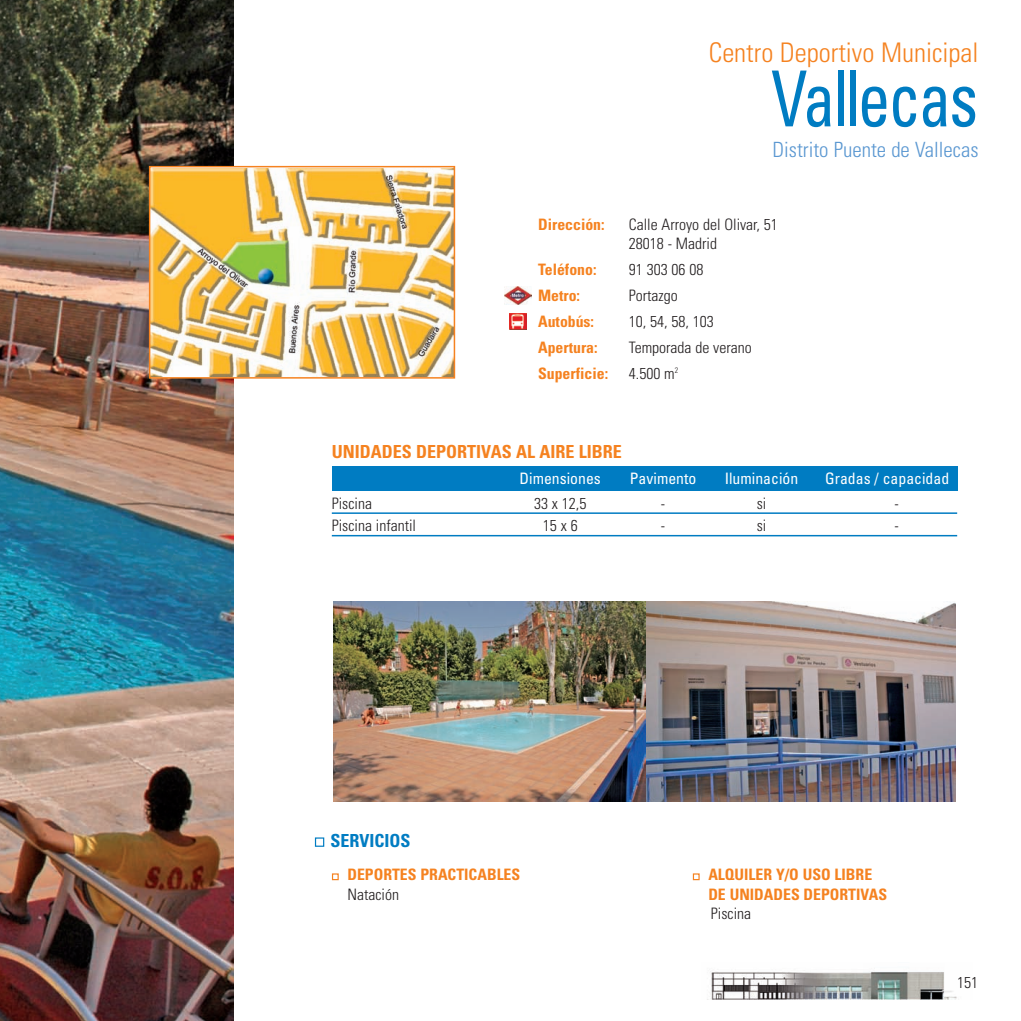
<style>
.page{position:relative;width:1021px;height:1021px;background:#fff}
.page>*{position:absolute;margin:0;border:0;box-sizing:border-box;transform-origin:0 0}
.t1{font:condensed 77.25px "Univers";letter-spacing:-.035em;color:#007cc2;scale:.85 1}
.t2{font:300 condensed 27px "Univers";color:#f58220}
.t3{font:300 condensed 21px "Univers";color:#5a97d1}
.t4{font:700 condensed 18px "Univers";color:#f58220}
.t5{font:700 condensed 18px "Univers";color:#007cc2}
.t6{font:300 condensed 15.75px/18.9px "Univers";color:#231f20}
.t7{font:700 condensed 15.75px/19.5px "Univers";color:#f58220}
.t8{font:condensed 15.75px "Univers";color:#fff}
</style>
<div class="page">
<img style="left:0;top:0;width:234px;height:1020px">
<div style="left:332px;top:466px;width:625px;height:25px;background:#007cc2"></div>
<img style="left:504px;top:287px;width:27px;height:17px">
<svg style="left:509px;top:313px;width:18px;height:17px"></svg>
<img style="left:510px;top:313px;width:16px;height:17px">
<hr style="left:332px;top:512px;width:625px;height:2px;background:#007cc2">
<hr style="left:332px;top:535px;width:625px;height:1px;background:#007cc2">
<div style="left:332px;top:873px;width:7px;height:7px;border:1px solid #f58220"></div>
<div style="left:315px;top:837px;width:9px;height:9px;border:1px solid #007cc2"></div>
<div style="left:692px;top:873px;width:7px;height:7px;border:1px solid #f58220"></div>
<img style="left:645px;top:601px;width:310px;height:200px">
<img style="left:710px;top:971px;width:247px;height:28px">
<img style="left:333px;top:601px;width:312px;height:200px">
<img style="left:152px;top:169px;width:300px;height:206px">
<div style="left:149px;top:166px;width:306px;height:212px;border:2px solid #f58220"></div>
<h2 class="t2" style="left:708px;top:43px;width:271px">Centro Deportivo Municipal</h2>
<h1 class="t1" style="left:771px;top:71px;width:245px">Vallecas</h1>
<h3 class="t3" style="left:772px;top:142px;width:207px">Distrito Puente de Vallecas</h3>
<p class="t7" style="left:538px;top:216px;width:68px">Dirección:</p>
<p class="t6" style="left:629px;top:216px;width:150px">Calle Arroyo del Olivar, 51<br>28018 - Madrid</p>
<p class="t7" style="left:538px;top:261px;width:60px">Teléfono:</p>
<p class="t6" style="left:629px;top:261px;width:76px">91 303 06 08</p>
<p class="t7" style="left:538px;top:286px;width:43px">Metro:</p>
<p class="t6" style="left:629px;top:287px;width:50px">Portazgo</p>
<p class="t7" style="left:538px;top:312px;width:57px">Autobús:</p>
<p class="t6" style="left:629px;top:313px;width:86px">10, 54, 58, 103</p>
<p class="t7" style="left:538px;top:338px;width:61px">Apertura:</p>
<p class="t6" style="left:629px;top:339px;width:124px">Temporada de verano</p>
<p class="t7" style="left:538px;top:364px;width:72px">Superficie:</p>
<p class="t6" style="left:629px;top:365px;width:51px">4.500 m<sup>2</sup></p>
<p class="t4" style="left:332px;top:444px;width:291px">UNIDADES DEPORTIVAS AL AIRE LIBRE</p>
<p class="t8" style="left:519px;top:473px;width:83px">Dimensiones</p>
<p class="t8" style="left:630px;top:473px;width:68px">Pavimento</p>
<p class="t8" style="left:724px;top:473px;width:75px">Iluminación</p>
<p class="t8" style="left:825px;top:473px;width:126px">Gradas / capacidad</p>
<p class="t6" style="left:332px;top:495px;width:42px">Piscina</p>
<p class="t6" style="left:534px;top:495px;width:54px">33 x 12,5</p>
<p class="t6" style="left:661px;top:495px;width:6px">-</p>
<p class="t6" style="left:756px;top:495px;width:11px">si</p>
<p class="t6" style="left:894px;top:495px;width:6px">-</p>
<p class="t6" style="left:332px;top:517px;width:86px">Piscina infantil</p>
<p class="t6" style="left:543px;top:517px;width:36px">15 x 6</p>
<p class="t6" style="left:661px;top:517px;width:6px">-</p>
<p class="t6" style="left:756px;top:517px;width:11px">si</p>
<p class="t6" style="left:894px;top:517px;width:6px">-</p>
<p class="t5" style="left:330px;top:833px;width:82px">SERVICIOS</p>
<p class="t7" style="left:347px;top:866px;width:174px">DEPORTES PRACTICABLES</p>
<p class="t6" style="left:347px;top:886px;width:53px">Natación</p>
<p class="t7" style="left:708px;top:866px;width:180px">ALQUILER Y/O USO LIBRE<br>DE UNIDADES DEPORTIVAS</p>
<p class="t6" style="left:711px;top:905px;width:42px">Piscina</p>
<p class="t6" style="left:957px;top:974px;width:22px">151</p>
</div>
